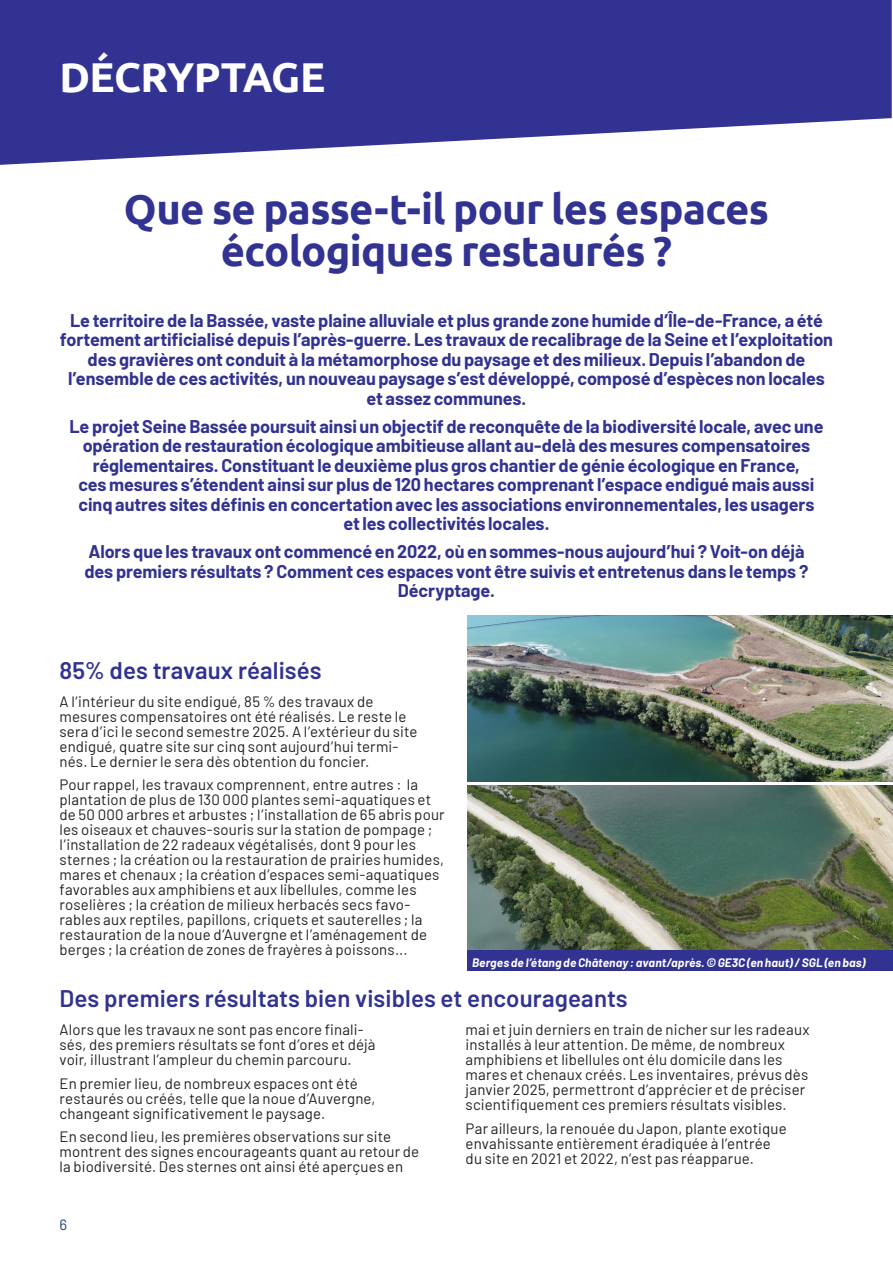
<style>
.page{position:relative;width:893px;height:1263px;background:#fff}
.page>*{position:absolute;margin:0;border:0;box-sizing:border-box;transform-origin:0 0}
.t1{font:700 41.7px/41.7px "Ubuntu";letter-spacing:-.015em;color:#313291;text-align:center}
.t2{font:700 41.7px "Ubuntu";letter-spacing:-.015em;color:#fff}
.Inter{font:600 24px "Barlow";letter-spacing:.005em;color:#313291}
.t3{font:700 18px/19.5px "Barlow";letter-spacing:-.005em;color:#313291;text-align:center}
.TexteCourant{font:15px/15px "Barlow";letter-spacing:.01em;color:#231f20}
.Questions{font:15px "Barlow";color:#264085}
.t4{font:italic 700 12px "Barlow";letter-spacing:.01em;color:#fff}
</style>
<div class="page">
<svg style="left:0;top:0;width:892px;height:165px;background:#4e4fa0"></svg>
<img style="left:468px;top:615px;width:425px;height:166px">
<img style="left:468px;top:786px;width:425px;height:164px">
<div style="left:468px;top:950px;width:425px;height:21px;background:#313291"></div>
<p class="t2" style="left:60px;top:52px;width:267px">DÉCRYPTAGE</p>
<p class="t1" style="left:124px;top:188px;width:647px">Que se passe-t-il pour les espaces écologiques restaurés ?</p>
<p class="t3" style="left:60px;top:309px;width:775px">Le territoire de la Bassée, vaste plaine alluviale et plus grande zone humide d’Île-de-France, a été fortement artificialisé depuis l’après-guerre. Les travaux de recalibrage de la Seine et l’exploitation des gravières ont conduit à la métamorphose du paysage et des milieux. Depuis l’abandon de l’ensemble de ces activités, un nouveau paysage s’est développé, composé d’espèces non locales et assez communes.</p>
<p class="t3" style="left:69px;top:415px;width:755px">Le projet Seine Bassée poursuit ainsi un objectif de reconquête de la biodiversité locale, avec une opération de restauration écologique ambitieuse allant au-delà des mesures compensatoires réglementaires. Constituant le deuxième plus gros chantier de génie écologique en France,<br>ces mesures s’étendent ainsi sur plus de 120 hectares comprenant l’espace endigué mais aussi cinq autres sites définis en concertation avec les associations environnementales, les usagers et les collectivités locales.</p>
<p class="t3" style="left:85px;top:541px;width:725px">Alors que les travaux ont commencé en 2022, où en sommes-nous aujourd’hui ? Voit-on déjà des premiers résultats ? Comment ces espaces vont être suivis et entretenus dans le temps ?<br>Décryptage.</p>
<p class="Inter" style="left:60px;top:653px;width:264px">85% des travaux réalisés</p>
<p class="TexteCourant" style="left:60px;top:692px;width:359px">A l’intérieur du site endigué, 85 % des travaux de mesures compensatoires ont été réalisés. Le reste le sera d’ici le second semestre 2025. A l’extérieur du site endigué, quatre site sur cinq sont aujourd’hui termi&shy;nés. Le dernier le sera dès obtention du foncier.</p>
<p class="TexteCourant" style="left:60px;top:776px;width:387px">Pour rappel, les travaux comprennent, entre autres : la plantation de plus de 130 000 plantes semi-aquatiques et de 50 000 arbres et arbustes ; l’installation de 65 abris pour les oiseaux et chauves-souris sur la station de pompage ; l’installation de 22 radeaux végétalisés, dont 9 pour les sternes ; la création ou la restauration de prairies humides, mares et chenaux ; la création d’espaces semi-aquatiques favorables aux amphibiens et aux libellules, comme les roselières ; la création de milieux herbacés secs favo&shy;rables aux reptiles, papillons, criquets et sauterelles ; la restauration de la noue d’Auvergne et l’aménagement de berges ; la création de zones de frayères à poissons...</p>
<p class="Inter" style="left:60px;top:981px;width:570px">Des premiers résultats bien visibles et encourageants</p>
<p class="TexteCourant" style="left:60px;top:1021px;width:318px">Alors que les travaux ne sont pas encore finali&shy;sés, des premiers résultats se font d’ores et déjà voir, illustrant l’ampleur du chemin parcouru.</p>
<p class="TexteCourant" style="left:60px;top:1074px;width:318px">En premier lieu, de nombreux espaces ont été restaurés ou créés, telle que la noue d’Auvergne, changeant significativement le paysage.</p>
<p class="TexteCourant" style="left:60px;top:1128px;width:361px">En second lieu, les premières observations sur site montrent des signes encourageants quant au retour de la biodiversité. Des sternes ont ainsi été aperçues en</p>
<p class="t4" style="left:472px;top:953px;width:395px">Berges de l’étang de Châtenay : avant/après. © GE3C (en haut) / SGL (en bas)</p>
<p class="TexteCourant" style="left:466px;top:1021px;width:345px">mai et juin derniers en train de nicher sur les radeaux installés à leur attention. De même, de nombreux amphibiens et libellules ont élu domicile dans les mares et chenaux créés. Les inventaires, prévus dès janvier 2025, permettront d’apprécier et de préciser scientifiquement ces premiers résultats visibles.</p>
<p class="TexteCourant" style="left:466px;top:1119px;width:323px">Par ailleurs, la renouée du Japon, plante exotique envahissante entièrement éradiquée à l’entrée du site en 2021 et 2022, n’est pas réapparue.</p>
<p class="Questions" style="left:60px;top:1214px;width:9px">6</p>
</div>
